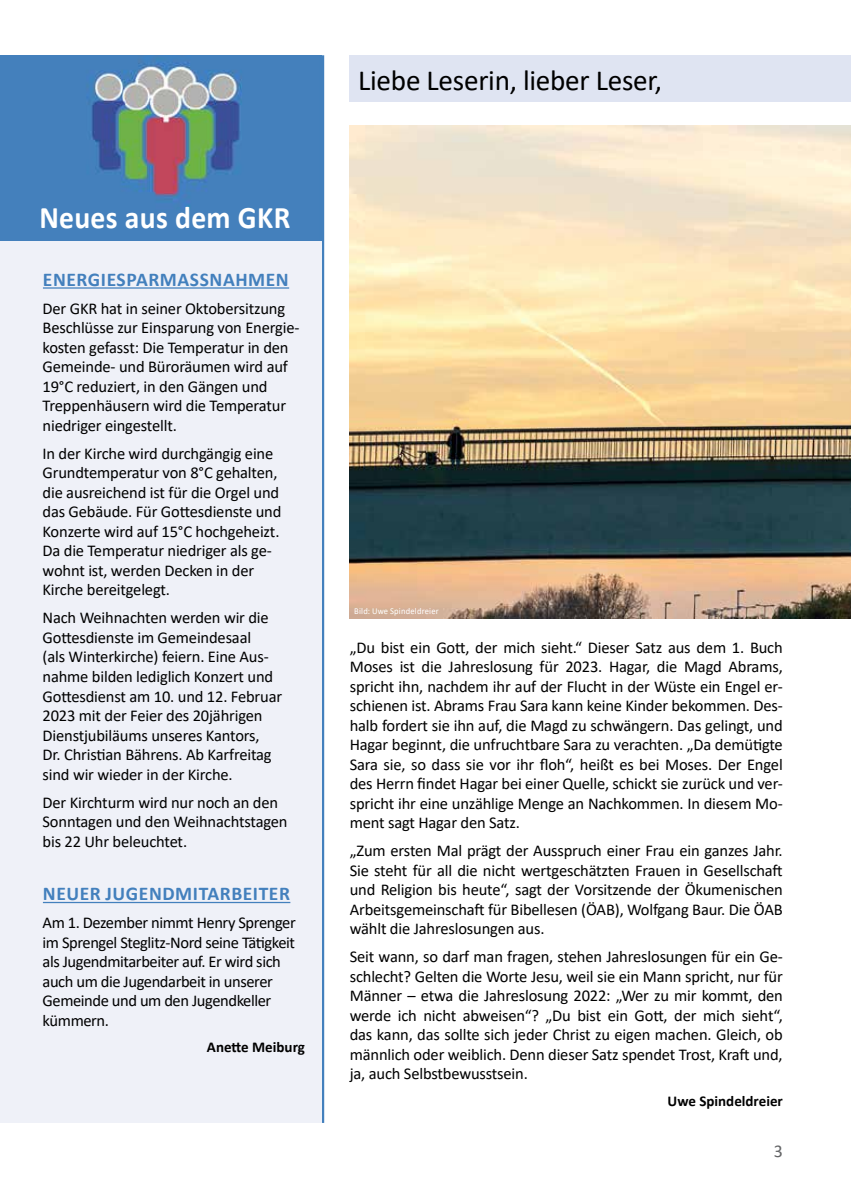
<style>
.page{position:relative;width:851px;height:1191px;background:#fff}
.page>*{position:absolute;margin:0;border:0;box-sizing:border-box;transform-origin:0 0}
.t1{font:700 31.5px "Calibri";letter-spacing:.01em;color:#fff;scale:.94 1}
.t2{font:29.25px "Calibri";letter-spacing:-.01em;color:#000}
.t3{font:700 19.5px "Calibri";letter-spacing:.03em;color:#4380bd}
.t4{font:18px "Calibri";color:#646567}
.t5{font:16.5px/19.5px "Calibri";letter-spacing:-.01em;color:#000}
.t6{font:700 15px "Calibri";color:#000}
.t7{font:9px "Calibri";letter-spacing:.02em;color:#fff;scale:.95 1}
</style>
<div class="page">
<div style="left:349px;top:55px;width:501px;height:47px;background:#dfe4f2"></div>
<img style="left:0;top:55px;width:319px;height:186px">
<div style="left:319px;top:55px;width:5px;height:1068px;background:#4380bd"></div>
<div style="left:0;top:241px;width:322px;height:882px;background:#eff1f8"></div>
<hr style="left:43px;top:287px;width:246px;height:2px;background:#4380bd">
<hr style="left:43px;top:902px;width:247px;height:1px;background:#4380bd">
<img style="left:349px;top:125px;width:501px;height:494px">
<h2 class="t2" style="left:358px;top:60px;width:305px">Liebe Leserin, lieber Leser,</h2>
<h1 class="t1" style="left:39px;top:195px;width:268px">Neues aus dem GKR</h1>
<p class="t3" style="left:43px;top:265px;width:247px">ENERGIESPARMASSNAHMEN</p>
<p class="t5" style="left:43px;top:298px;width:258px">Der GKR hat in seiner Oktobersitzung Beschlüsse zur Einsparung von Energie&shy;kosten gefasst: Die Temperatur in den Gemeinde- und Büroräumen wird auf 19°C reduziert, in den Gängen und Treppenhäusern wird die Temperatur niedriger eingestellt.</p>
<p class="t5" style="left:43px;top:443px;width:240px">In der Kirche wird durchgängig eine Grundtemperatur von 8°C gehalten, die ausreichend ist für die Orgel und das Gebäude. Für Gottesdienste und Konzerte wird auf 15°C hochgeheizt.<br>Da die Temperatur niedriger als ge&shy;wohnt ist, werden Decken in der Kirche bereitgelegt.</p>
<p class="t5" style="left:43px;top:608px;width:241px">Nach Weihnachten werden wir die Gottesdienste im Gemeindesaal<br>(als Winterkirche) feiern. Eine Aus&shy;nahme bilden lediglich Konzert und Gottesdienst am 10. und 12. Februar 2023 mit der Feier des 20jährigen Dienstjubiläums unseres Kantors,<br>Dr. Christian Bährens. Ab Karfreitag sind wir wieder in der Kirche.</p>
<p class="t5" style="left:43px;top:792px;width:246px">Der Kirchturm wird nur noch an den<br>Sonntagen und den Weihnachtstagen bis 22 Uhr beleuchtet.</p>
<p class="t3" style="left:43px;top:880px;width:248px">NEUER JUGENDMITARBEITER</p>
<p class="t5" style="left:43px;top:912px;width:255px">Am 1. Dezember nimmt Henry Sprenger im Sprengel Steglitz-Nord seine Tätigkeit als Jugendmitarbeiter auf. Er wird sich auch um die Jugendarbeit in unserer<br>Gemeinde und um den Jugendkeller kümmern.</p>
<p class="t6" style="left:207px;top:1036px;width:99px">Anette Meiburg</p>
<p class="t7" style="left:354px;top:605px;width:90px">Bild: Uwe Spindeldreier</p>
<p class="t5" style="left:349px;top:637px;width:434px;text-align:justify">„Du bist ein Gott, der mich sieht.“ Dieser Satz aus dem 1. Buch Moses ist die Jahreslosung für 2023. Hagar, die Magd Abrams, spricht ihn, nachdem ihr auf der Flucht in der Wüste ein Engel er&shy;schienen ist. Abrams Frau Sara kann keine Kinder bekommen. Des&shy;halb fordert sie ihn auf, die Magd zu schwängern. Das gelingt, und Hagar beginnt, die unfruchtbare Sara zu verachten. „Da demütigte Sara sie, so dass sie vor ihr floh“, heißt es bei Moses. Der Engel des Herrn findet Hagar bei einer Quelle, schickt sie zurück und ver&shy;spricht ihr eine unzählige Menge an Nachkommen. In diesem Mo&shy;ment sagt Hagar den Satz.</p>
<p class="t5" style="left:349px;top:840px;width:434px;text-align:justify">„Zum ersten Mal prägt der Ausspruch einer Frau ein ganzes Jahr.<br>Sie steht für all die nicht wertgeschätzten Frauen in Gesellschaft und Religion bis heute“, sagt der Vorsitzende der Ökumenischen Arbeitsgemeinschaft für Bibellesen (ÖAB), Wolfgang Baur. Die ÖAB wählt die Jahreslosungen aus.</p>
<p class="t5" style="left:349px;top:946px;width:434px;text-align:justify">Seit wann, so darf man fragen, stehen Jahreslosungen für ein Ge&shy;schlecht? Gelten die Worte Jesu, weil sie ein Mann spricht, nur für Männer – etwa die Jahreslosung 2022: „Wer zu mir kommt, den werde ich nicht abweisen“? „Du bist ein Gott, der mich sieht“, das kann, das sollte sich jeder Christ zu eigen machen. Gleich, ob männlich oder weiblich. Denn dieser Satz spendet Trost, Kraft und, ja, auch Selbstbewusstsein.</p>
<p class="t6" style="left:667px;top:1090px;width:117px">Uwe Spindeldreier</p>
<p class="t4" style="left:773px;top:1138px;width:11px">3</p>
</div>
